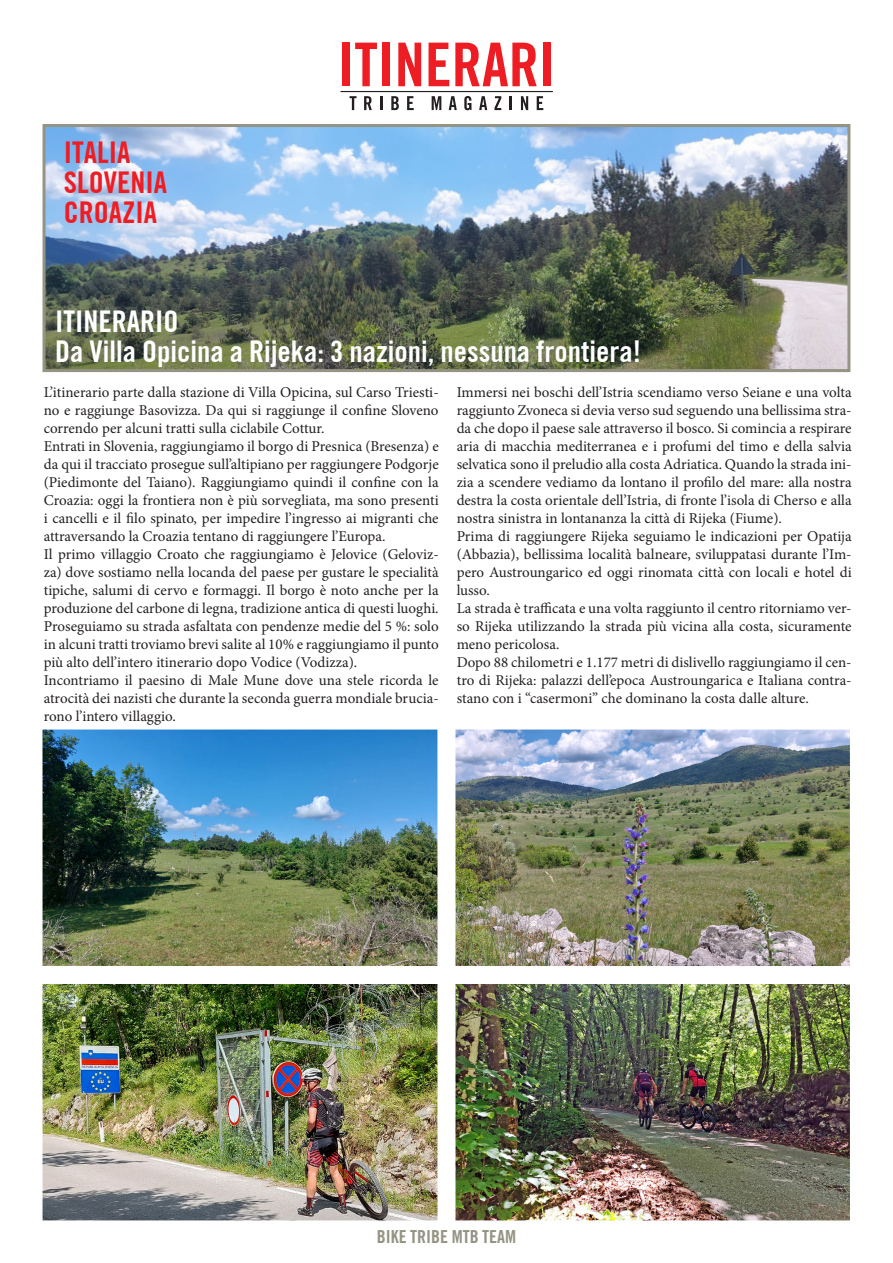
<style>
.page{position:relative;width:893px;height:1263px;background:#fff}
.page>*{position:absolute;margin:0;border:0;box-sizing:border-box;transform-origin:0 0}
.t1{font:700 30px "Traditionell Sans";color:#fff}
.t2{font:700 30px "Traditionell Sans";color:#ee1d23}
.t3{font:700 18px "Traditionell Sans";color:#959383}
.t4{font:15px/18px "Minion Pro";color:#231f20;text-align:justify}
</style>
<div class="page">
<img style="left:47px;top:128px;width:799px;height:240px">
<div style="left:43px;top:124px;width:807px;height:248px;border:3px solid #959383"></div>
<svg style="left:350px;top:96px;width:6px;height:14px"></svg>
<svg style="left:364px;top:96px;width:8px;height:14px"></svg>
<hr style="left:380px;top:96px;width:3px;height:14px;background:#231f20">
<svg style="left:391px;top:96px;width:8px;height:14px"></svg>
<svg style="left:407px;top:96px;width:7px;height:14px"></svg>
<svg style="left:432px;top:96px;width:9px;height:14px"></svg>
<svg style="left:449px;top:96px;width:8px;height:14px"></svg>
<svg style="left:464px;top:96px;width:7px;height:14px"></svg>
<svg style="left:479px;top:96px;width:8px;height:14px"></svg>
<svg style="left:494px;top:96px;width:7px;height:14px"></svg>
<svg style="left:510px;top:96px;width:2px;height:14px"></svg>
<svg style="left:521px;top:96px;width:7px;height:14px"></svg>
<svg style="left:537px;top:96px;width:6px;height:14px"></svg>
<div style="left:342px;top:43px;width:8px;height:43px;background:#ee1d23"></div>
<svg style="left:355px;top:43px;width:22px;height:43px"></svg>
<div style="left:383px;top:43px;width:7px;height:43px;background:#ee1d23"></div>
<svg style="left:398px;top:43px;width:23px;height:43px"></svg>
<svg style="left:429px;top:43px;width:20px;height:43px"></svg>
<svg style="left:455px;top:43px;width:82px;height:43px"></svg>
<div style="left:544px;top:43px;width:7px;height:43px;background:#ee1d23"></div>
<hr style="left:340px;top:91px;width:213px;height:1px;background:#231f20">
<img style="left:43px;top:984px;width:394px;height:236px">
<img style="left:43px;top:729px;width:394px;height:237px">
<img style="left:455px;top:984px;width:395px;height:236px">
<img style="left:455px;top:729px;width:395px;height:237px">
<p class="t2" style="left:64px;top:134px;width:68px">ITALIA</p>
<p class="t2" style="left:64px;top:164px;width:105px">SLOVENIA</p>
<p class="t2" style="left:64px;top:194px;width:95px">CROAZIA</p>
<p class="t1" style="left:55px;top:303px;width:125px">ITINERARIO</p>
<p class="t1" style="left:55px;top:333px;width:587px">Da Villa Opicina a Rijeka: 3 nazioni, nessuna frontiera!</p>
<p class="t4" style="left:44px;top:383px;width:396px">L’itinerario parte dalla stazione di Villa Opicina, sul Carso Triesti&shy;no e raggiunge Basovizza. Da qui si raggiunge il confine Sloveno correndo per alcuni tratti sulla ciclabile Cottur.</p>
<p class="t4" style="left:44px;top:437px;width:396px">Entrati in Slovenia, raggiungiamo il borgo di Presnica (Bresenza) e da qui il tracciato prosegue sull’altipiano per raggiungere Podgorje (Piedimonte del Taiano). Raggiungiamo quindi il confine con la Croazia: oggi la frontiera non è più sorvegliata, ma sono presenti i cancelli e il filo spinato, per impedire l’ingresso ai migranti che attraversando la Croazia tentano di raggiungere l’Europa.</p>
<p class="t4" style="left:44px;top:545px;width:396px">Il primo villaggio Croato che raggiungiamo è Jelovice (Geloviz&shy;za) dove sostiamo nella locanda del paese per gustare le specialità tipiche, salumi di cervo e formaggi. Il borgo è noto anche per la produzione del carbone di legna, tradizione antica di questi luoghi.</p>
<p class="t4" style="left:44px;top:617px;width:396px">Proseguiamo su strada asfaltata con pendenze medie del 5 %: solo in alcuni tratti troviamo brevi salite al 10% e raggiungiamo il punto più alto dell’intero itinerario dopo Vodice (Vodizza).</p>
<p class="t4" style="left:44px;top:671px;width:396px">Incontriamo il paesino di Male Mune dove una stele ricorda le atrocità dei nazisti che durante la seconda guerra mondiale brucia&shy;rono l’intero villaggio.</p>
<p class="t4" style="left:457px;top:383px;width:396px">Immersi nei boschi dell’Istria scendiamo verso Seiane e una volta raggiunto Zvoneca si devia verso sud seguendo una bellissima stra&shy;da che dopo il paese sale attraverso il bosco. Si comincia a respirare aria di macchia mediterranea e i profumi del timo e della salvia selvatica sono il preludio alla costa Adriatica. Quando la strada ini&shy;zia a scendere vediamo da lontano il profilo del mare: alla nostra destra la costa orientale dell’Istria, di fronte l’isola di Cherso e alla nostra sinistra in lontananza la città di Rijeka (Fiume).</p>
<p class="t4" style="left:457px;top:527px;width:396px">Prima di raggiungere Rijeka seguiamo le indicazioni per Opatija (Abbazia), bellissima località balneare, sviluppatasi durante l’Im&shy;pero Austroungarico ed oggi rinomata città con locali e hotel di lusso.</p>
<p class="t4" style="left:457px;top:599px;width:396px">La strada è trafficata e una volta raggiunto il centro ritorniamo ver&shy;so Rijeka utilizzando la strada più vicina alla costa, sicuramente meno pericolosa.</p>
<p class="t4" style="left:457px;top:653px;width:396px">Dopo 88 chilometri e 1.177 metri di dislivello raggiungiamo il cen&shy;tro di Rijeka: palazzi dell’epoca Austroungarica e Italiana contra&shy;stano con i “casermoni” che dominano la costa dalle alture.</p>
<p class="t3" style="left:377px;top:1226px;width:141px">BIKE TRIBE MTB TEAM</p>
</div>
